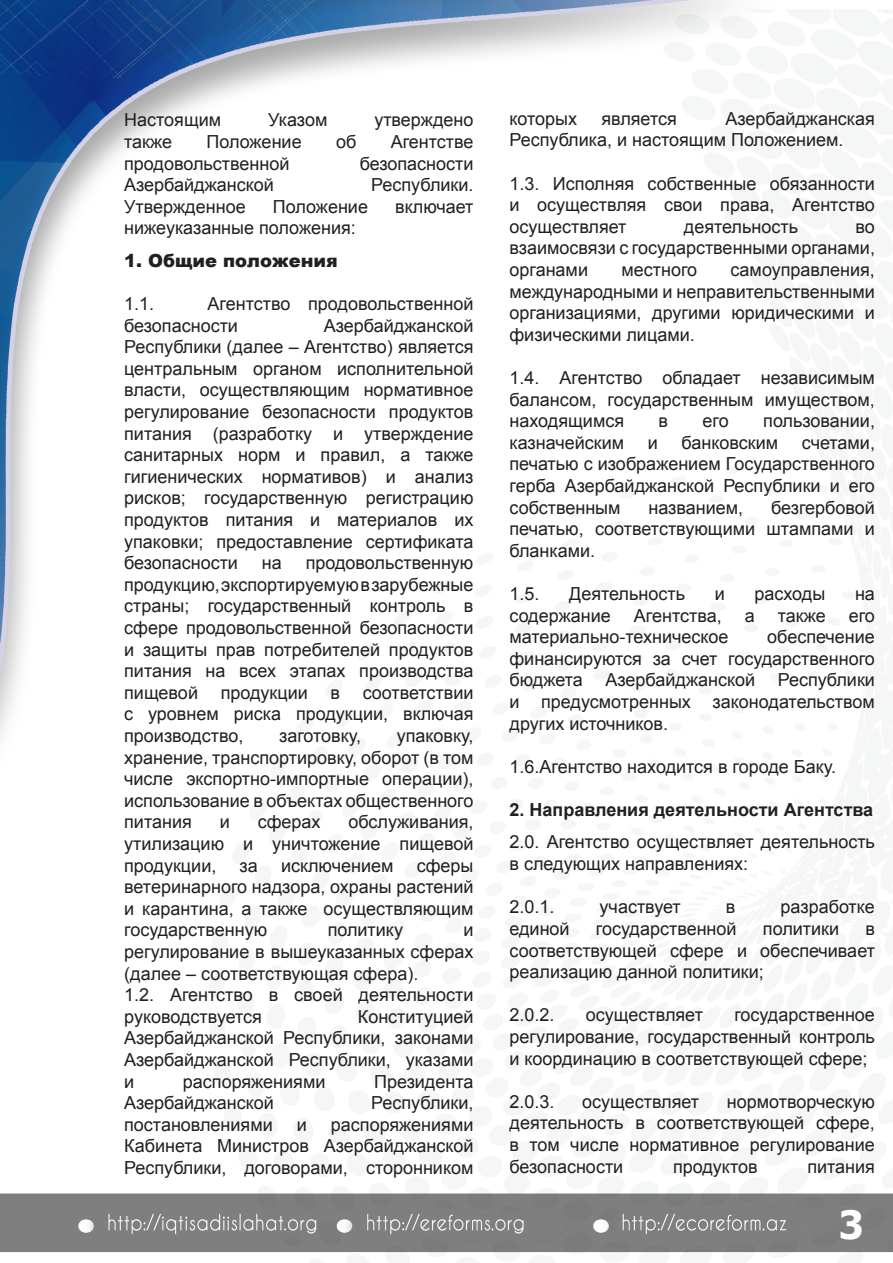
<style>
.page{position:relative;width:893px;height:1263px;background:#fff}
.page>*{position:absolute;margin:0;border:0;box-sizing:border-box;transform-origin:0 0}
.t1{font:700 39px "Tahoma";color:#fff}
.t2{font:18px/21.6px "Arial";color:#231f20;text-align:justify}
.t3{font:700 18px "Arial";color:#231f20}
.t4{font:900 18px "Arial";color:#231f20}
</style>
<div class="page">
<img style="left:0;top:0;width:893px;height:1253px">
<p class="t2" style="left:124px;top:109px;width:99px">Настоящим</p>
<p class="t2" style="left:268px;top:109px;width:61px">Указом</p>
<p class="t2" style="left:374px;top:109px;width:101px">утверждено</p>
<p class="t2" style="left:124px;top:131px;width:49px">также</p>
<p class="t2" style="left:207px;top:131px;width:97px">Положение</p>
<p class="t2" style="left:336px;top:131px;width:22px">об</p>
<p class="t2" style="left:391px;top:131px;width:84px">Агентстве</p>
<p class="t2" style="left:124px;top:153px;width:167px">продовольственной</p>
<p class="t2" style="left:360px;top:153px;width:115px">безопасности</p>
<p class="t2" style="left:124px;top:174px;width:151px">Азербайджанской</p>
<p class="t2" style="left:371px;top:174px;width:104px">Республики.</p>
<p class="t2" style="left:124px;top:196px;width:123px">Утвержденное</p>
<p class="t2" style="left:273px;top:196px;width:97px">Положение</p>
<p class="t2" style="left:395px;top:196px;width:80px">включает</p>
<p class="t2" style="left:124px;top:217px;width:233px">нижеуказанные положения:</p>
<p class="t4" style="left:124px;top:247px;width:215px">1. Общие положения</p>
<p class="t2" style="left:124px;top:293px;width:32px">1.1.</p>
<p class="t2" style="left:124px;top:293px;width:351px;text-indent:83px">Агентство продовольственной безопасности</p>
<p class="t2" style="left:124px;top:315px;width:351px;text-indent:200px">Азербайджанской Республики (далее – Агентство) является центральным органом исполнительной власти, осуществляющим нормативное регулирование безопасности продуктов питания (разработку и утверждение санитарных норм и правил, а также гигиенических нормативов) и анализ рисков; государственную регистрацию продуктов питания и материалов их упаковки; предоставление сертификата безопасности</p>
<p class="t2" style="left:124px;top:552px;width:351px;text-indent:182px">продовольственную продукцию, экспортируемую в зарубежные страны; государственный контроль в сфере продовольственной безопасности и защиты прав потребителей продуктов питания на всех этапах производства пищевой</p>
<p class="t2" style="left:262px;top:552px;width:21px">на</p>
<p class="t2" style="left:124px;top:682px;width:351px;text-indent:238px">соответствии с уровнем риска продукции, включая производство,</p>
<p class="t2" style="left:221px;top:682px;width:89px">продукции</p>
<p class="t2" style="left:330px;top:682px;width:11px">в</p>
<p class="t2" style="left:124px;top:725px;width:351px;text-indent:273px">упаковку, хранение, транспортировку, оборот (в том числе экспортно-импортные операции), использование в объектах общественного питания</p>
<p class="t2" style="left:279px;top:725px;width:83px">заготовку,</p>
<p class="t2" style="left:124px;top:811px;width:351px;text-indent:224px">обслуживания, утилизацию и уничтожение пищевой продукции,</p>
<p class="t2" style="left:220px;top:811px;width:12px">и</p>
<p class="t2" style="left:258px;top:811px;width:64px">сферах</p>
<p class="t2" style="left:124px;top:855px;width:351px;text-indent:292px">сферы ветеринарного надзора, охраны растений и карантина, а также осуществляющим государственную</p>
<p class="t2" style="left:240px;top:855px;width:20px">за</p>
<p class="t2" style="left:281px;top:855px;width:114px">исключением</p>
<p class="t2" style="left:328px;top:919px;width:77px">политику</p>
<p class="t2" style="left:124px;top:919px;width:351px;text-indent:339px">и регулирование в вышеуказанных сферах (далее – соответствующая сфера).</p>
<p class="t2" style="left:124px;top:984px;width:351px">1.2. Агентство в своей деятельности руководствуется</p>
<p class="t2" style="left:124px;top:1006px;width:351px;text-indent:234px">Конституцией Азербайджанской Республики, законами Азербайджанской Республики, указами и</p>
<p class="t2" style="left:183px;top:1071px;width:144px">распоряжениями</p>
<p class="t2" style="left:374px;top:1071px;width:101px">Президента</p>
<p class="t2" style="left:124px;top:1092px;width:151px">Азербайджанской</p>
<p class="t2" style="left:371px;top:1092px;width:104px">Республики,</p>
<p class="t2" style="left:124px;top:1114px;width:150px">постановлениями</p>
<p class="t2" style="left:297px;top:1114px;width:12px">и</p>
<p class="t2" style="left:124px;top:1114px;width:351px;text-indent:207px">распоряжениями Кабинета Министров Азербайджанской Республики, договорами, сторонником</p>
<p class="t2" style="left:509px;top:108px;width:367px;text-indent:216px">Азербайджанская<br>Республика, и настоящим Положением.</p>
<p class="t2" style="left:509px;top:173px;width:367px">1.3. Исполняя собственные обязанности и осуществляя свои права, Агентство осуществляет</p>
<p class="t2" style="left:509px;top:108px;width:69px">которых</p>
<p class="t2" style="left:601px;top:108px;width:77px">является</p>
<p class="t2" style="left:509px;top:216px;width:367px;text-indent:346px">во взаимосвязи с государственными органами, органами</p>
<p class="t2" style="left:684px;top:216px;width:116px">деятельность</p>
<p class="t2" style="left:509px;top:259px;width:367px;text-indent:221px">самоуправления, международными и неправительственными организациями, другими юридическими и физическими лицами.</p>
<p class="t2" style="left:509px;top:367px;width:367px">1.4. Агентство обладает независимым балансом, государственным имуществом, находящимся</p>
<p class="t2" style="left:621px;top:259px;width:77px">местного</p>
<p class="t2" style="left:659px;top:410px;width:11px">в</p>
<p class="t2" style="left:703px;top:410px;width:28px">его</p>
<p class="t2" style="left:763px;top:410px;width:113px">пользовании,</p>
<p class="t2" style="left:509px;top:432px;width:116px">казначейским</p>
<p class="t2" style="left:648px;top:432px;width:12px">и</p>
<p class="t2" style="left:682px;top:432px;width:98px">банковским</p>
<p class="t2" style="left:509px;top:432px;width:367px;text-indent:292px">счетами, печатью с изображением Государственного герба Азербайджанской Республики и его собственным</p>
<p class="t2" style="left:509px;top:497px;width:367px;text-indent:262px">безгербовой печатью, соответствующими штампами и бланками.</p>
<p class="t2" style="left:509px;top:583px;width:32px">1.5.</p>
<p class="t2" style="left:569px;top:583px;width:117px">Деятельность</p>
<p class="t2" style="left:715px;top:583px;width:12px">и</p>
<p class="t2" style="left:754px;top:583px;width:72px">расходы</p>
<p class="t2" style="left:855px;top:583px;width:21px">на</p>
<p class="t2" style="left:509px;top:605px;width:103px">содержание</p>
<p class="t2" style="left:634px;top:605px;width:89px">Агентства,</p>
<p class="t2" style="left:745px;top:605px;width:12px">а</p>
<p class="t2" style="left:778px;top:605px;width:49px">также</p>
<p class="t2" style="left:849px;top:605px;width:28px">его</p>
<p class="t2" style="left:509px;top:626px;width:221px">материально-техническое</p>
<p class="t2" style="left:648px;top:497px;width:96px">названием,</p>
<p class="t2" style="left:509px;top:626px;width:367px;text-indent:258px">обеспечение финансируются за счет государственного бюджета</p>
<p class="t2" style="left:509px;top:669px;width:367px;text-indent:268px">Республики и предусмотренных законодательством других источников.</p>
<p class="t2" style="left:509px;top:756px;width:328px">1.6.Агентство находится в городе Баку.</p>
<p class="t3" style="left:509px;top:798px;width:365px">2. Направления деятельности Агентства</p>
<p class="t2" style="left:509px;top:831px;width:367px">2.0. Агентство осуществляет деятельность в следующих направлениях:</p>
<p class="t2" style="left:509px;top:896px;width:47px">2.0.1.</p>
<p class="t2" style="left:600px;top:896px;width:83px">участвует</p>
<p class="t2" style="left:726px;top:896px;width:11px">в</p>
<p class="t2" style="left:781px;top:896px;width:96px">разработке</p>
<p class="t2" style="left:509px;top:918px;width:62px">единой</p>
<p class="t2" style="left:596px;top:918px;width:142px">государственной</p>
<p class="t2" style="left:763px;top:918px;width:78px">политики</p>
<p class="t2" style="left:605px;top:669px;width:151px">Азербайджанской</p>
<p class="t2" style="left:509px;top:918px;width:367px;text-indent:356px">в соответствующей сфере и обеспечивает реализацию данной политики;</p>
<p class="t2" style="left:509px;top:1004px;width:47px">2.0.2.</p>
<p class="t2" style="left:586px;top:1004px;width:118px">осуществляет</p>
<p class="t2" style="left:509px;top:1004px;width:367px;text-indent:225px">государственное регулирование, государственный контроль и координацию в соответствующей сфере;</p>
<p class="t2" style="left:509px;top:1091px;width:47px">2.0.3.</p>
<p class="t2" style="left:582px;top:1091px;width:118px">осуществляет</p>
<p class="t2" style="left:509px;top:1091px;width:367px;text-indent:217px">нормотворческую деятельность в соответствующей сфере, в том числе нормативное регулирование безопасности</p>
<p class="t2" style="left:673px;top:1155px;width:86px">продуктов</p>
<p class="t2" style="left:807px;top:1155px;width:69px">питания</p>
<p class="t1" style="left:839px;top:1197px;width:26px">3</p>
</div>
